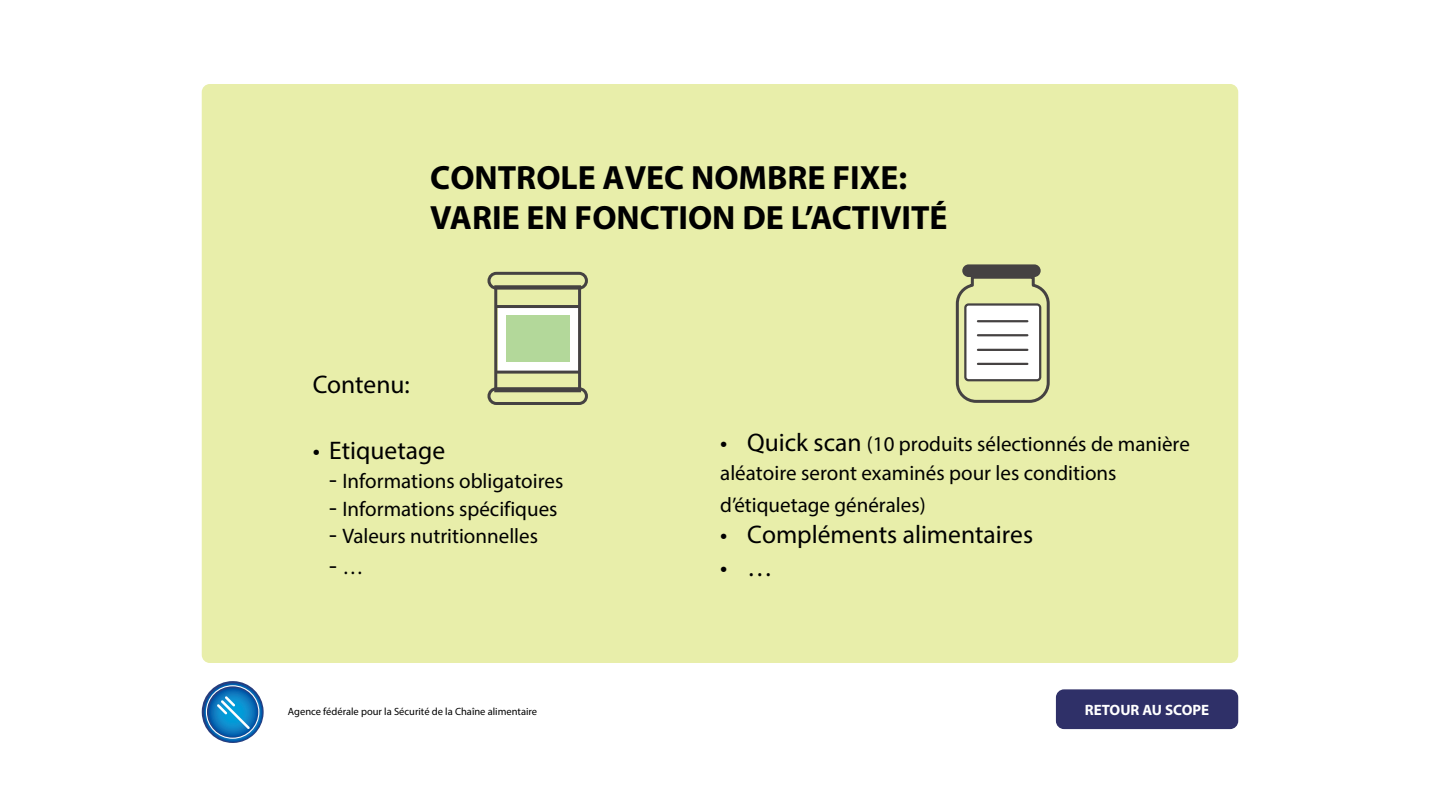
<style>
.page{position:relative;width:1440px;height:810px;background:#fff}
.page>*{position:absolute;margin:0;border:0;box-sizing:border-box;transform-origin:0 0}
.t1{font:700 33.75px/40.5px "Myriad Pro";color:#000}
.t2{font:25.5px "Myriad Pro";color:#000}
.t3{font:21px/29px "Myriad Pro";color:#000}
.t4{font:700 15px "Myriad Pro";color:#fff}
.t5{font:10.5px "Myriad Pro";color:#000}
.s1{font-size:25.5px}
.s2{font-size:21px}
</style>
<div class="page">
<div style="left:202px;top:84px;width:1036px;height:579px;background:#e8eeaa;border-radius:8px"></div>
<div style="left:1056px;top:689px;width:182px;height:40px;background:#2f3068;border-radius:8px"></div>
<div style="left:962px;top:264px;width:79px;height:13px;background:#454242;border-radius:6px"></div>
<svg style="left:955px;top:274px;width:95px;height:129px"></svg>
<div style="left:965px;top:305px;width:75px;height:75px;background:#fff;border-radius:3px"></div>
<div style="left:964px;top:303px;width:77px;height:78px;border:2px solid #454242;border-radius:3px"></div>
<hr style="left:978px;top:320px;width:49px;height:2px;background:#454242">
<hr style="left:978px;top:349px;width:49px;height:2px;background:#454242">
<hr style="left:978px;top:334px;width:49px;height:2px;background:#454242">
<hr style="left:978px;top:363px;width:49px;height:2px;background:#454242">
<div style="left:498px;top:307px;width:81px;height:64px;background:#fff"></div>
<div style="left:494px;top:285px;width:87px;height:107px;border:3px solid #454242"></div>
<div style="left:487px;top:272px;width:101px;height:18px;border:3px solid #454242;border-radius:7px"></div>
<div style="left:487px;top:387px;width:101px;height:18px;border:3px solid #454242;border-radius:7px"></div>
<hr style="left:496px;top:305px;width:83px;height:3px;background:#454242">
<hr style="left:496px;top:371px;width:83px;height:3px;background:#454242">
<div style="left:506px;top:316px;width:63px;height:46px;background:#b3d89a"></div>
<svg style="left:202px;top:681px;width:62px;height:62px"></svg>
<h1 class="t1" style="left:430px;top:156px;width:519px">CONTROLE AVEC NOMBRE FIXE:<br>VARIE EN FONCTION DE L’ACTIVITÉ</h1>
<p class="t2" style="left:313px;top:368px;width:99px">Contenu:</p>
<p class="t2" style="left:313px;top:434px;width:134px">• Etiquetage</p>
<p class="t3" style="left:329px;top:466px;width:236px"><span class="s1">-</span> Informations obligatoires</p>
<p class="t3" style="left:329px;top:494px;width:230px"><span class="s1">-</span> Informations spécifiques</p>
<p class="t3" style="left:329px;top:521px;width:210px"><span class="s1">-</span> Valeurs nutritionnelles</p>
<p class="t2" style="left:329px;top:550px;width:36px">- <span class="s2">…</span></p>
<p class="t3" style="left:720px;top:429px;width:471px"><span class="s1">• Quick scan</span> (10 produits sélectionnés de manière aléatoire seront examinés pour les conditions</p>
<p class="t3" style="left:720px;top:490px;width:207px">d’étiquetage générales)</p>
<p class="t2" style="left:720px;top:519px;width:314px">• Compléments alimentaires</p>
<p class="t2" style="left:720px;top:552px;width:54px">• …</p>
<p class="t5" style="left:288px;top:705px;width:251px">Agence fédérale pour la Sécurité de la Chaîne alimentaire</p>
<p class="t4" style="left:1085px;top:700px;width:126px">RETOUR AU SCOPE</p>
</div>
